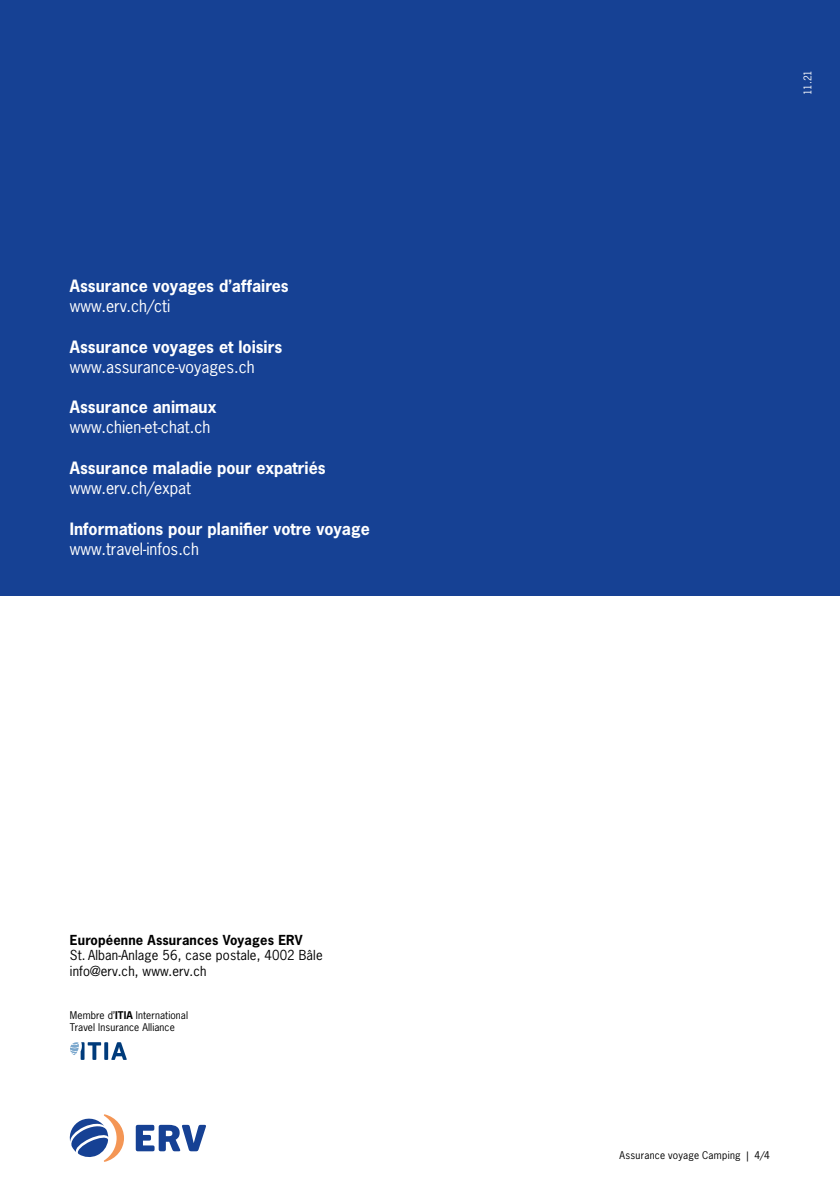
<style>
.page{position:relative;width:840px;height:1191px;background:#fff}
.page>*{position:absolute;margin:0;border:0;box-sizing:border-box;transform-origin:0 0}
.Subtitle_B_bold_8_10{font:700 16px "News Gothic LT";color:#fff}
.Copy_regular_8_10_1p{font:16px "News Gothic LT";color:#fff}
.Table_Copy_regular_6{font:13px "News Gothic LT";letter-spacing:.01em;color:#000}
.Table_Copy_bold_6_5{font:700 13px "News Gothic LT";letter-spacing:.01em;color:#000}
.Copy_regular_5_6pt{font:10px "News Gothic LT";letter-spacing:.01em;color:#000}
.Code_regular_5pt{font:10px "News Gothic LT";color:#fff}
.s1{font-weight:700}
</style>
<div class="page">
<svg style="left:136px;top:1124px;width:70px;height:27px"></svg>
<svg style="left:69px;top:1114px;width:55px;height:48px"></svg>
<svg style="left:104px;top:1042px;width:4px;height:18px"></svg>
<svg style="left:111px;top:1042px;width:16px;height:18px"></svg>
<svg style="left:70px;top:1042px;width:31px;height:18px"></svg>
<div style="left:0;top:0;width:839px;height:595px;background:#164194"></div>
<p class="Subtitle_B_bold_8_10" style="left:70px;top:275px;width:220px">Assurance voyages d’affaires</p>
<p class="Copy_regular_8_10_1p" style="left:70px;top:296px;width:102px">www.erv.ch/cti</p>
<p class="Subtitle_B_bold_8_10" style="left:70px;top:336px;width:213px">Assurance voyages et loisirs</p>
<p class="Copy_regular_8_10_1p" style="left:70px;top:356px;width:186px">www.assurance-voyages.ch</p>
<p class="Subtitle_B_bold_8_10" style="left:70px;top:396px;width:148px">Assurance animaux</p>
<p class="Copy_regular_8_10_1p" style="left:70px;top:417px;width:142px">www.chien-et-chat.ch</p>
<p class="Subtitle_B_bold_8_10" style="left:70px;top:457px;width:257px">Assurance maladie pour expatriés</p>
<p class="Copy_regular_8_10_1p" style="left:70px;top:478px;width:122px">www.erv.ch/expat</p>
<p class="Subtitle_B_bold_8_10" style="left:70px;top:518px;width:301px">Informations pour planifier votre voyage</p>
<p class="Copy_regular_8_10_1p" style="left:70px;top:538px;width:130px">www.travel-infos.ch</p>
<p class="Table_Copy_bold_6_5" style="left:70px;top:931px;width:234px">Européenne Assurances Voyages ERV</p>
<p class="Table_Copy_regular_6" style="left:70px;top:947px;width:254px">St. Alban-Anlage 56, case postale, 4002 Bâle</p>
<p class="Table_Copy_regular_6" style="left:70px;top:962px;width:138px">info@erv.ch, www.erv.ch</p>
<p class="Copy_regular_5_6pt" style="left:70px;top:1009px;width:119px">Membre d’<span class="s1">ITIA</span> International</p>
<p class="Copy_regular_5_6pt" style="left:70px;top:1021px;width:106px">Travel lnsurance Alliance</p>
<p class="Code_regular_5pt" style="left:801px;top:95px;width:27px;rotate:-90deg">11.21</p>
<p class="Copy_regular_5_6pt" style="left:619px;top:1149px;width:152px">Assurance voyage Camping | 4/4</p>
</div>
